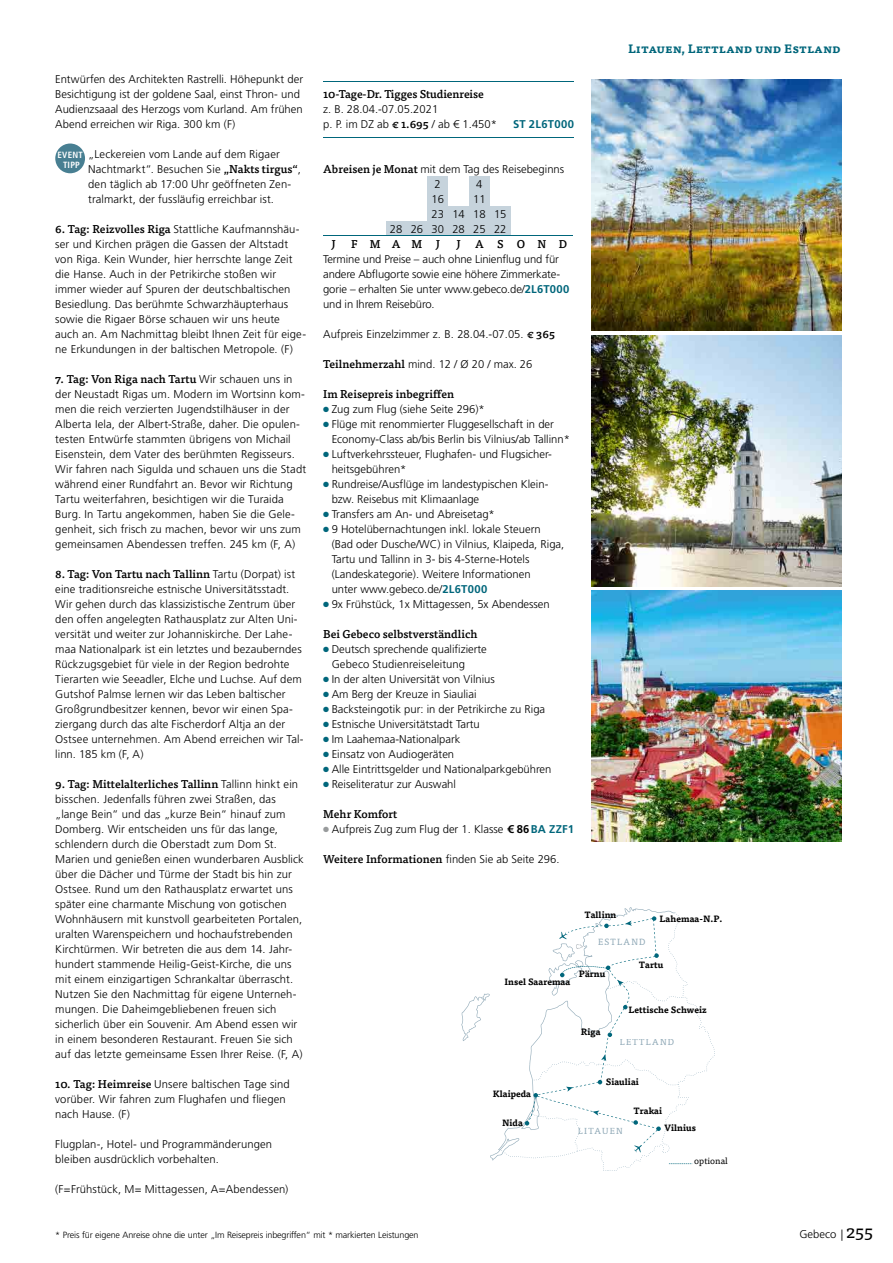
<style>
.page{position:relative;width:893px;height:1263px;background:#fff}
.page>*{position:absolute;margin:0;border:0;box-sizing:border-box;transform-origin:0 0}
.t1{font:700 12px "Tisa OT";color:#00667b}
.t2{font:300 11.25px/15px "Frutiger LT Pro";letter-spacing:.005em;color:#000}
.t3{font:500 11.25px "Tisa OT";color:#000}
.t4{font:700 11.25px "Frutiger LT Pro";letter-spacing:.025em;color:#00667b}
.t5{font:700 9px "Tisa OT";color:#000}
.t6{font:300 9px "Frutiger LT Pro";letter-spacing:-.015em;color:#000}
.t7{font:9px "Tisa OT";letter-spacing:.145em;color:#90a9b7}
.t8{font:700 condensed 9px/10.5px "Frutiger LT Pro";letter-spacing:.025em;color:#fff;text-align:center}
.t9{font:9px "Tisa OT";color:#000}
.s1{font-family:"Tisa OT";font-weight:500}
.s2{font-family:"Frutiger LT Pro";font-weight:300}
.s3{font-weight:700;color:#00667b}
.s4{color:#00667b}
.s5{color:#989b9c}
.s6{font-weight:700}
.s7{font-family:"Tisa OT";font-weight:400;font-size:18px}
</style>
<div class="page">
<div style="left:55px;top:144px;width:30px;height:29px;background:#487f92;border-radius:50%"></div>
<hr style="left:323px;top:81px;width:251px;height:1px;background:#00667b">
<hr style="left:323px;top:137px;width:251px;height:1px;background:#00667b">
<div style="left:428px;top:177px;width:20px;height:14px;background:#c6d3dc"></div>
<div style="left:469px;top:177px;width:20px;height:14px;background:#c6d3dc"></div>
<svg style="left:323px;top:179px;width:250px;height:57px"></svg>
<img style="left:591px;top:80px;width:251px;height:251px">
<img style="left:591px;top:335px;width:251px;height:251px">
<img style="left:591px;top:590px;width:251px;height:251px">
<svg style="left:461px;top:907px;width:254px;height:264px"></svg>
<p class="t2" style="left:55px;top:72px;width:249px">Entwürfen des Architekten Rastrelli. Höhepunkt der Besichtigung ist der goldene Saal, einst Thron- und Audienzsaaal des Herzogs vom Kurland. Am frühen Abend erreichen wir Riga. 300 km (F)</p>
<p class="t8" style="left:57px;top:149px;width:27px">EVENT<br>TIPP</p>
<p class="t2" style="left:88px;top:147px;width:214px">„Leckereien vom Lande auf dem Rigaer Nachtmarkt“. Besuchen Sie <span class="s1">„Nakts tirgus“</span>, den täglich ab 17:00 Uhr geöffneten Zen&shy;tralmarkt, der fussläufig erreichbar ist.</p>
<p class="t2" style="left:55px;top:222px;width:252px"><span class="s1">6. Tag: Reizvolles Riga</span> Stattliche Kaufmannshäu&shy;ser und Kirchen prägen die Gassen der Altstadt von Riga. Kein Wunder, hier herrschte lange Zeit die Hanse. Auch in der Petrikirche stoßen wir immer wieder auf Spuren der deutschbaltischen Besiedlung. Das berühmte Schwarzhäupterhaus sowie die Rigaer Börse schauen wir uns heute<br>auch an. Am Nachmittag bleibt Ihnen Zeit für eige&shy;ne Erkundungen in der baltischen Metropole. (F)</p>
<p class="t3" style="left:55px;top:372px;width:239px">7. Tag: Von Riga nach Tartu <span class="s2">Wir schauen uns in</span></p>
<p class="t2" style="left:55px;top:387px;width:252px">der Neustadt Rigas um. Modern im Wortsinn kom&shy;men die reich verzierten Jugendstilhäuser in der Alberta Iela, der Albert-Straße, daher. Die opulen&shy;testen Entwürfe stammten übrigens von Michail Eisenstein, dem Vater des berühmten Regisseurs.<br>Wir fahren nach Sigulda und schauen uns die Stadt während einer Rundfahrt an. Bevor wir Richtung Tartu weiterfahren, besichtigen wir die Turaida Burg. In Tartu angekommen, haben Sie die Gele&shy;genheit, sich frisch zu machen, bevor wir uns zum gemeinsamen Abendessen treffen. 245 km (F, A)</p>
<p class="t3" style="left:55px;top:567px;width:241px">8. Tag: Von Tartu nach Tallinn <span class="s2">Tartu (Dorpat) ist</span></p>
<p class="t2" style="left:55px;top:582px;width:250px">eine traditionsreiche estnische Universitätsstadt.<br>Wir gehen durch das klassizistische Zentrum über den offen angelegten Rathausplatz zur Alten Uni&shy;versität und weiter zur Johanniskirche. Der Lahe&shy;maa Nationalpark ist ein letztes und bezauberndes Rückzugsgebiet für viele in der Region bedrohte Tierarten wie Seeadler, Elche und Luchse. Auf dem Gutshof Palmse lernen wir das Leben baltischer Großgrundbesitzer kennen, bevor wir einen Spa&shy;ziergang durch das alte Fischerdorf Altja an der Ostsee unternehmen. Am Abend erreichen wir Tal&shy;linn. 185 km (F, A)</p>
<p class="t3" style="left:55px;top:777px;width:244px">9. Tag: Mittelalterliches Tallinn <span class="s2">Tallinn hinkt ein</span></p>
<p class="t2" style="left:55px;top:792px;width:250px">bisschen. Jedenfalls führen zwei Straßen, das „lange Bein“ und das „kurze Bein“ hinauf zum Domberg. Wir entscheiden uns für das lange, schlendern durch die Oberstadt zum Dom St.<br>Marien und genießen einen wunderbaren Ausblick über die Dächer und Türme der Stadt bis hin zur Ostsee. Rund um den Rathausplatz erwartet uns später eine charmante Mischung von gotischen Wohnhäusern mit kunstvoll gearbeiteten Portalen, uralten Warenspeichern und hochaufstrebenden Kirchtürmen. Wir betreten die aus dem 14. Jahr&shy;hundert stammende Heilig-Geist-Kirche, die uns mit einem einzigartigen Schrankaltar überrascht.<br>Nutzen Sie den Nachmittag für eigene Unterneh&shy;mungen. Die Daheimgebliebenen freuen sich sicherlich über ein Souvenir. Am Abend essen wir in einem besonderen Restaurant. Freuen Sie sich auf das letzte gemeinsame Essen Ihrer Reise. (F, A)</p>
<p class="t2" style="left:55px;top:1077px;width:236px"><span class="s1">10. Tag: Heimreise</span> Unsere baltischen Tage sind vorüber. Wir fahren zum Flughafen und fliegen nach Hause. (F)</p>
<p class="t2" style="left:55px;top:1137px;width:218px">Flugplan-, Hotel- und Programmänderungen bleiben ausdrücklich vorbehalten.</p>
<p class="t2" style="left:55px;top:1182px;width:235px">(F=Frühstück, M= Mittagessen, A=Abendessen)</p>
<p class="t3" style="left:323px;top:87px;width:162px">10-Tage-Dr. Tigges Studienreise</p>
<p class="t2" style="left:323px;top:102px;width:175px">z. B. 28.04.-07.05.2021<br>p. P. im DZ ab <span class="s1">€ 1.695</span> / ab € 1.450*</p>
<p class="t4" style="left:513px;top:118px;width:62px">ST 2L6T000</p>
<p class="t2" style="left:435px;top:162px;width:131px;text-indent:-111px"><span class="s1">Abreisen je Monat</span> mit dem Tag des Reisebeginns<br>2</p>
<p class="t2" style="left:476px;top:177px;width:8px">4</p>
<p class="t2" style="left:431px;top:192px;width:14px">16</p>
<p class="t2" style="left:473px;top:192px;width:14px">11</p>
<p class="t2" style="left:431px;top:207px;width:77px">23 14 18 15</p>
<p class="t2" style="left:390px;top:222px;width:118px">28 26 30 28 25 22</p>
<p class="t3" style="left:331px;top:237px;width:6px">J</p>
<p class="t3" style="left:351px;top:237px;width:90px">FMAM J</p>
<p class="t3" style="left:456px;top:237px;width:6px">J</p>
<p class="t3" style="left:475px;top:237px;width:93px">ASOND</p>
<p class="t2" style="left:323px;top:252px;width:248px">Termine und Preise – auch ohne Linienflug und für andere Abflugorte sowie eine höhere Zimmerkate&shy;gorie – erhalten Sie unter www.gebeco.de/<span class="s3">2L6T000 </span>und in Ihrem Reisebüro.</p>
<p class="t2" style="left:323px;top:327px;width:233px">Aufpreis Einzelzimmer z. B. 28.04.-07.05. <span class="s1">€ 365</span></p>
<p class="t2" style="left:323px;top:357px;width:211px"><span class="s1">Teilnehmerzahl</span> mind. 12 / Ø 20 / max. 26</p>
<p class="t3" style="left:323px;top:387px;width:132px">Im Reisepreis inbegriffen</p>
<p class="t2" style="left:323px;top:402px;width:163px"><span class="s4">●</span> Zug zum Flug (siehe Seite 296)*</p>
<p class="t2" style="left:332px;top:417px;width:240px;text-indent:-9px"><span class="s4">●</span> Flüge mit renommierter Fluggesellschaft in der<br>Economy-Class ab/bis Berlin bis Vilnius/ab Tallinn*</p>
<p class="t2" style="left:332px;top:447px;width:222px;text-indent:-9px"><span class="s4">●</span> Luftverkehrssteuer, Flughafen- und Flugsicher&shy;heitsgebühren*</p>
<p class="t2" style="left:332px;top:477px;width:218px;text-indent:-9px"><span class="s4">●</span> Rundreise/Ausflüge im landestypischen Klein&shy;bzw. Reisebus mit Klimaanlage</p>
<p class="t2" style="left:323px;top:507px;width:173px"><span class="s4">●</span> Transfers am An- und Abreisetag*</p>
<p class="t2" style="left:332px;top:522px;width:234px;text-indent:-9px"><span class="s4">●</span> 9 Hotelübernachtungen inkl. lokale Steuern (Bad oder Dusche/WC) in Vilnius, Klaipeda, Riga, Tartu und Tallinn in 3- bis 4-Sterne-Hotels (Landeskategorie) . Weitere Informationen<br>unter www.gebeco.de/<span class="s3">2L6T000</span></p>
<p class="t2" style="left:323px;top:597px;width:228px"><span class="s4">●</span> 9x Frühstück, 1x Mittagessen, 5x Abendessen</p>
<p class="t3" style="left:323px;top:627px;width:156px">Bei Gebeco selbstverständlich</p>
<p class="t2" style="left:332px;top:642px;width:157px;text-indent:-9px"><span class="s4">●</span> Deutsch sprechende qualifizierte<br>Gebeco Studienreiseleitung</p>
<p class="t2" style="left:323px;top:672px;width:173px"><span class="s4">●</span> In der alten Universität von Vilnius</p>
<p class="t2" style="left:323px;top:687px;width:155px"><span class="s4">●</span> Am Berg der Kreuze in Siauliai</p>
<p class="t2" style="left:323px;top:702px;width:224px"><span class="s4">●</span> Backsteingotik pur: in der Petrikirche zu Riga</p>
<p class="t2" style="left:323px;top:717px;width:158px"><span class="s4">●</span> Estnische Universitätstadt Tartu</p>
<p class="t2" style="left:323px;top:732px;width:139px"><span class="s4">●</span> Im Laahemaa-Nationalpark</p>
<p class="t2" style="left:323px;top:747px;width:133px"><span class="s4">●</span> Einsatz von Audiogeräten</p>
<p class="t2" style="left:323px;top:762px;width:230px"><span class="s4">●</span> Alle Eintrittsgelder und Nationalparkgebühren</p>
<p class="t2" style="left:323px;top:777px;width:134px"><span class="s4">●</span> Reiseliteratur zur Auswahl</p>
<p class="t3" style="left:323px;top:807px;width:76px">Mehr Komfort</p>
<p class="t2" style="left:323px;top:822px;width:252px"><span class="s5">●</span> Aufpreis Zug zum Flug der 1. Klasse <span class="s6">€ 86</span><span class="s3">BA ZZF1</span></p>
<p class="t3" style="left:323px;top:852px;width:238px">Weitere Informationen <span class="s2">finden Sie ab Seite 296.</span></p>
<p class="t1" style="left:628px;top:41px;width:214px">LITAUEN, LETTLAND UND ESTLAND</p>
<p class="t5" style="left:584px;top:909px;width:34px">Tallinn</p>
<p class="t7" style="left:598px;top:936px;width:49px">ESTLAND</p>
<p class="t5" style="left:660px;top:913px;width:64px">Lahemaa-N.P.</p>
<p class="t5" style="left:639px;top:959px;width:26px">Tartu</p>
<p class="t5" style="left:504px;top:976px;width:67px">Insel Saaremaa</p>
<p class="t5" style="left:579px;top:968px;width:28px">Pärnu</p>
<p class="t5" style="left:581px;top:1026px;width:21px">Riga</p>
<p class="t5" style="left:629px;top:1004px;width:80px">Lettische Schweiz</p>
<p class="t7" style="left:620px;top:1037px;width:56px">LETTLAND</p>
<p class="t5" style="left:493px;top:1087px;width:40px">Klaipeda</p>
<p class="t5" style="left:606px;top:1076px;width:35px">Siauliai</p>
<p class="t5" style="left:633px;top:1105px;width:30px">Trakai</p>
<p class="t5" style="left:502px;top:1117px;width:22px">Nida</p>
<p class="t7" style="left:578px;top:1125px;width:46px">LITAUEN</p>
<p class="t5" style="left:664px;top:1122px;width:33px">Vilnius</p>
<p class="t9" style="left:694px;top:1155px;width:35px">optional</p>
<p class="t6" style="left:55px;top:1230px;width:365px">* Preis für eigene Anreise ohne die unter „Im Reisepreis inbegriffen“ mit * markierten Leistungen</p>
<p class="t2" style="left:799px;top:1227px;width:75px">Gebeco | <span class="s7">255</span></p>
</div>
